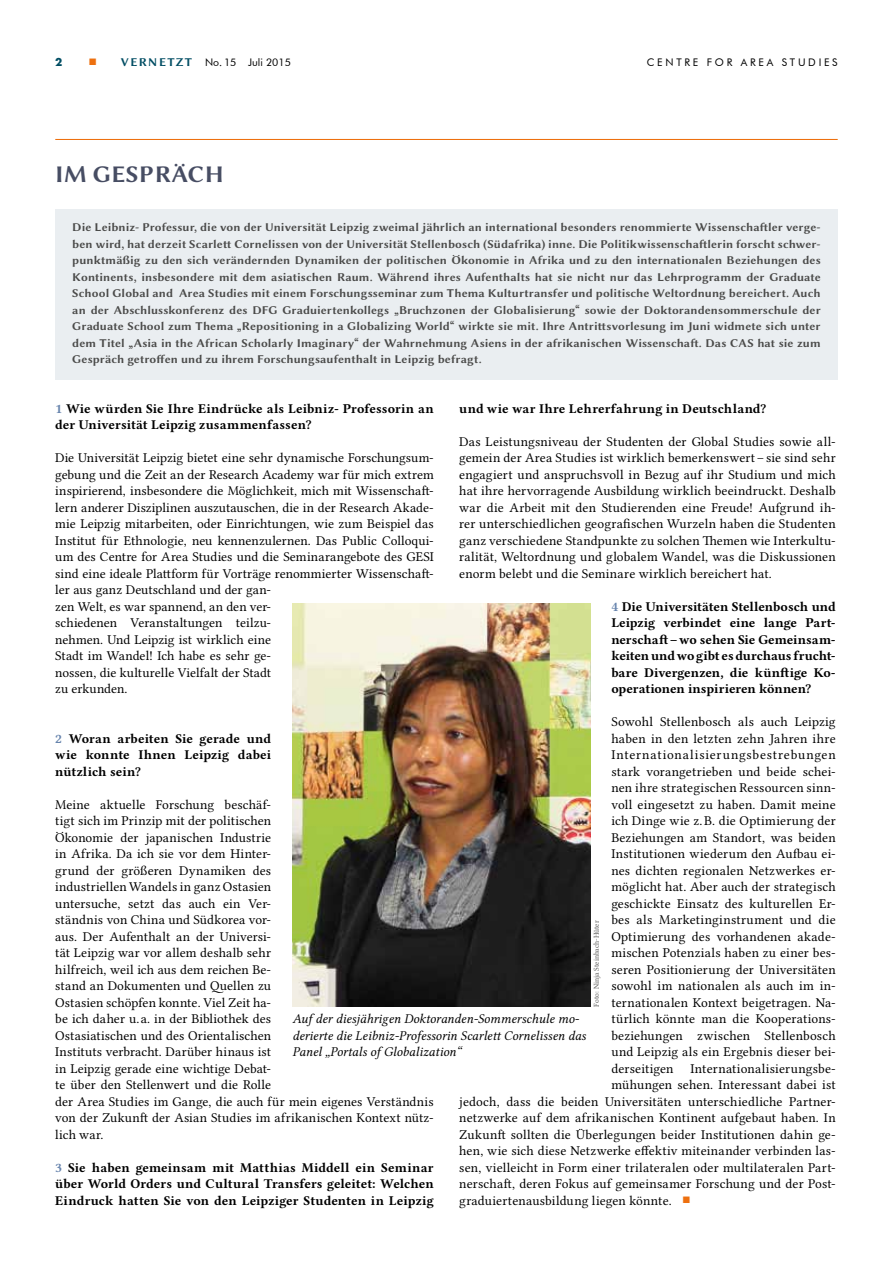
<style>
.page{position:relative;width:893px;height:1263px;background:#fff}
.page>*{position:absolute;margin:0;border:0;box-sizing:border-box;transform-origin:0 0}
.t1{font:24px "Lin Biolinum OB";letter-spacing:.015em;color:#474d63}
.t2{font:13.5px/16.5px "Lin Libertine O";letter-spacing:.01em;color:#000}
.t3{font:13.5px/16.5px "Lin Libertine OB";letter-spacing:.005em;color:#000;text-align:justify}
.t4{font:13.5px/16.5px "Lin Libertine OI";color:#000}
.t5{font:13.5px "Lin Libertine O";letter-spacing:.06em;color:#000}
.t6{font:12px/16.5px "Lin Biolinum OB";letter-spacing:.005em;color:#4a4a49;text-align:justify}
.t7{font:10.5px "Futura BT";color:#000}
.t8{font:10.5px "Futura BT";letter-spacing:.26em;color:#000}
.t9{font:700 10.5px "Futura";color:#004d63}
.t10{font:7.5px "Lin Libertine O";color:#575756}
.s1{font-family:"Lin Biolinum O";font-size:15px;color:#ed700f}
.s2{font-family:"Lin Biolinum OB";font-size:12px;color:#004d63}
.s3{color:#6784ad}
.s4{font-size:15px;color:#ed700f}
</style>
<div class="page">
<hr style="left:55px;top:139px;width:783px;height:1px;background:#ed700f">
<div style="left:55px;top:209px;width:783px;height:171px;background:#eaeef1"></div>
<img style="left:292px;top:603px;width:298px;height:404px">
<p class="t9" style="left:55px;top:55px;width:9px">2</p>
<p class="t7" style="left:89px;top:56px;width:204px"><span class="s1">■</span> <span class="s2">VERNETZT</span> No. 15 Juli 2015</p>
<p class="t8" style="left:647px;top:56px;width:192px">CENTRE FOR AREA STUDIES</p>
<h1 class="t1" style="left:55px;top:157px;width:170px">IM GESPRÄCH</h1>
<p class="t6" style="left:72px;top:218px;width:750px">Die Leibniz- Professur, die von der Universität Leipzig zweimal jährlich an international besonders renommierte Wissenschaftler verge&shy;ben wird, hat derzeit Scarlett Cornelissen von der Universität Stellenbosch (Südafrika) inne. Die Politikwissenschaftlerin forscht schwer&shy;punktmäßig zu den sich verändernden Dynamiken der politischen Ökonomie in Afrika und zu den internationalen Beziehungen des Kontinents, insbesondere mit dem asiatischen Raum. Während ihres Aufenthalts hat sie nicht nur das Lehrprogramm der Graduate School Global and Area Studies mit einem Forschungsseminar zum Thema Kulturtransfer und politische Weltordnung bereichert. Auch an der Abschlusskonferenz des DFG Graduiertenkollegs „Bruchzonen der Globalisierung“ sowie der Doktorandensommerschule der Graduate School zum Thema „Repositioning in a Globalizing World“ wirkte sie mit. Ihre Antrittsvorlesung im Juni widmete sich unter dem Titel „Asia in the African Scholarly Imaginary“ der Wahrnehmung Asiens in der afrikanischen Wissenschaft. Das CAS hat sie zum Gespräch getroffen und zu ihrem Forschungsaufenthalt in Leipzig befragt.</p>
<p class="t3" style="left:459px;top:400px;width:309px">und wie war Ihre Lehrerfahrung in Deutschland?</p>
<p class="t2" style="left:459px;top:431px;width:378px;text-align:justify">Das Leistungsniveau der Studenten der Global Studies sowie all&shy;gemein der Area Studies ist wirklich bemerkenswert – sie sind sehr engagiert und anspruchsvoll in Bezug auf ihr Studium und mich hat ihre hervorragende Ausbildung wirklich beeindruckt. Deshalb war die Arbeit mit den Studierenden eine Freude! Aufgrund ih&shy;rer unterschiedlichen geografischen Wurzeln haben die Studenten ganz verschiedene Standpunkte zu solchen Themen wie Interkultu&shy;ralität, Weltordnung und globalem Wandel, was die Diskussionen enorm belebt und die Seminare wirklich bereichert hat.</p>
<p class="t3" style="left:611px;top:598px;width:226px"><span class="s3">4</span> Die Universitäten Stellenbosch und Leipzig verbindet eine lange Part&shy;nerschaft – wo sehen Sie Gemeinsam&shy;keiten und wo gibt es durchaus frucht&shy;bare Divergenzen, die künftige Ko&shy;operationen inspirieren können?</p>
<p class="t2" style="left:611px;top:712px;width:226px">Sowohl Stellenbosch als auch Leipzig</p>
<p class="t2" style="left:611px;top:728px;width:226px">haben in den letzten zehn Jahren ihre</p>
<p class="t5" style="left:611px;top:744px;width:226px">Internationalisierungsbestrebungen</p>
<p class="t2" style="left:611px;top:761px;width:226px">stark vorangetrieben und beide schei-</p>
<p class="t2" style="left:611px;top:778px;width:225px">nen ihre strategischen Ressourcen sinn-</p>
<p class="t2" style="left:611px;top:794px;width:226px">voll eingesetzt zu haben. Damit meine</p>
<p class="t2" style="left:611px;top:811px;width:226px">ich Dinge wie z. B. die Optimierung der</p>
<p class="t2" style="left:611px;top:827px;width:226px">Beziehungen am Standort, was beiden</p>
<p class="t2" style="left:611px;top:844px;width:226px">Institutionen wiederum den Aufbau ei-</p>
<p class="t2" style="left:611px;top:860px;width:226px">nes dichten regionalen Netzwerkes er-</p>
<p class="t2" style="left:611px;top:877px;width:226px">möglicht hat. Aber auch der strategisch</p>
<p class="t2" style="left:611px;top:893px;width:226px">geschickte Einsatz des kulturellen Er-</p>
<p class="t2" style="left:611px;top:910px;width:226px">bes als Marketinginstrument und die</p>
<p class="t2" style="left:611px;top:926px;width:226px">Optimierung des vorhandenen akade-</p>
<p class="t2" style="left:611px;top:943px;width:226px">mischen Potenzials haben zu einer bes-</p>
<p class="t2" style="left:611px;top:959px;width:226px">seren Positionierung der Universitäten</p>
<p class="t2" style="left:611px;top:976px;width:226px">sowohl im nationalen als auch im in-</p>
<p class="t2" style="left:611px;top:992px;width:226px">ternationalen Kontext beigetragen. Na-</p>
<p class="t2" style="left:611px;top:1009px;width:225px">türlich könnte man die Kooperations-</p>
<p class="t2" style="left:611px;top:1025px;width:226px">beziehungen zwischen Stellenbosch</p>
<p class="t2" style="left:611px;top:1042px;width:226px">und Leipzig als ein Ergebnis dieser bei-</p>
<p class="t2" style="left:611px;top:1058px;width:226px">derseitigen Internationalisierungsbe-</p>
<p class="t2" style="left:611px;top:1075px;width:226px">mühungen sehen. Interessant dabei ist</p>
<p class="t2" style="left:459px;top:1091px;width:378px">jedoch, dass die beiden Universitäten unterschiedliche Partner-</p>
<p class="t2" style="left:459px;top:1108px;width:378px">netzwerke auf dem afrikanischen Kontinent aufgebaut haben. In</p>
<p class="t2" style="left:459px;top:1124px;width:378px">Zukunft sollten die Überlegungen beider Institutionen dahin ge-</p>
<p class="t2" style="left:459px;top:1141px;width:378px">hen, wie sich diese Netzwerke effektiv miteinander verbinden las-</p>
<p class="t2" style="left:459px;top:1157px;width:378px">sen, vielleicht in Form einer trilateralen oder multilateralen Part-</p>
<p class="t2" style="left:459px;top:1174px;width:378px">nerschaft, deren Fokus auf gemeinsamer Forschung und der Post-</p>
<p class="t2" style="left:459px;top:1190px;width:233px">graduiertenausbildung liegen könnte. <span class="s4">■</span></p>
<p class="t3" style="left:55px;top:400px;width:380px"><span class="s3">1</span> Wie würden Sie Ihre Eindrücke als Leibniz- Professorin an der Universität Leipzig zusammenfassen?</p>
<p class="t2" style="left:55px;top:448px;width:380px">Die Universität Leipzig bietet eine sehr dynamische Forschungsum&shy;gebung und die Zeit an der Research Academy war für mich extrem inspirierend, insbesondere die Möglichkeit, mich mit Wissenschaft&shy;lern anderer Disziplinen auszutauschen, die in der Research Akade&shy;mie Leipzig mitarbeiten, oder Einrichtungen, wie zum Beispiel das Institut für Ethnologie, neu kennenzulernen. Das Public Colloqui&shy;um des Centre for Area Studies und die Seminarangebote des GESI sind eine ideale Plattform für Vorträge renommierter Wissenschaft&shy;ler aus ganz Deutschland und der gan-<br>zen Welt, es war spannend, an den ver-<br>schiedenen Veranstaltungen teilzu-<br>nehmen. Und Leipzig ist wirklich eine<br>Stadt im Wandel! Ich habe es sehr ge-<br>nossen, die kulturelle Vielfalt der Stadt<br>zu erkunden.</p>
<p class="t3" style="left:55px;top:730px;width:217px"><span class="s3">2</span> Woran arbeiten Sie gerade und wie konnte Ihnen Leipzig dabei nützlich sein?</p>
<p class="t2" style="left:55px;top:794px;width:380px">Meine aktuelle Forschung beschäf-<br>tigt sich im Prinzip mit der politischen<br>Ökonomie der japanischen Industrie<br>in Afrika. Da ich sie vor dem Hinter-<br>grund der größeren Dynamiken des<br>industriellen Wandels in ganz Ostasien<br>untersuche, setzt das auch ein Ver-<br>ständnis von China und Südkorea vor-<br>aus. Der Aufenthalt an der Universi-<br>tät Leipzig war vor allem deshalb sehr<br>hilfreich, weil ich aus dem reichen Be-<br>stand an Dokumenten und Quellen zu<br>Ostasien schöpfen konnte. Viel Zeit ha-<br>be ich daher u. a. in der Bibliothek des<br>Ostasiatischen und des Orientalischen<br>Instituts verbracht. Darüber hinaus ist<br>in Leipzig gerade eine wichtige Debat-<br>te über den Stellenwert und die Rolle<br>der Area Studies im Gange, die auch für mein eigenes Verständnis von der Zukunft der Asian Studies im afrikanischen Kontext nütz&shy;lich war.</p>
<p class="t3" style="left:55px;top:1158px;width:380px"><span class="s3">3</span> Sie haben gemeinsam mit Matthias Middell ein Seminar über World Orders und Cultural Transfers geleitet: Welchen Eindruck hatten Sie von den Leipziger Studenten in Leipzig</p>
<p class="t10" style="left:590px;top:1007px;width:88px;rotate:-90deg">Foto: Ninja Steinbach-Hüter</p>
<p class="t4" style="left:292px;top:1011px;width:295px">Auf der diesjährigen Doktoranden-Sommerschule mo&shy;derierte die Leibniz-Professorin Scarlett Cornelissen das<br>Panel „Portals of Globalization“</p>
</div>
